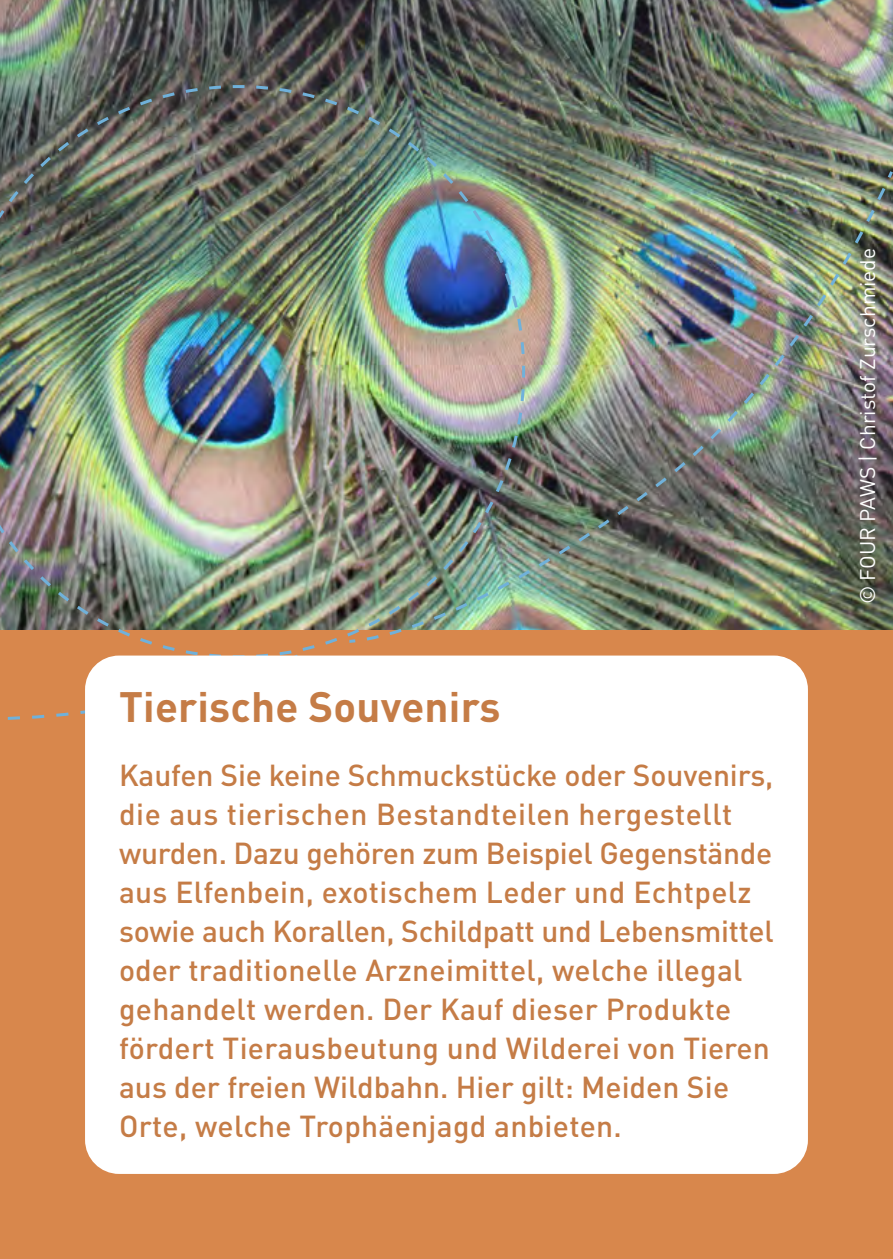
<style>
.page{position:relative;width:893px;height:1259px;background:#d8874c}
.page>*{position:absolute;margin:0;border:0;box-sizing:border-box;transform-origin:0 0}
.Headline{font:700 42px "DIN Pro";letter-spacing:.005em;color:#c57c46}
.Fliesstext{font:500 30px/39px "DIN Pro";letter-spacing:.005em;color:#c57c46}
.t1{font:21px "DIN Pro";color:#fff}
</style>
<div class="page">
<img style="left:0;top:0;width:893px;height:169px">
<img style="left:527px;top:169px;width:366px;height:461px">
<svg style="left:7px;top:678px;width:80px;height:42px"></svg>
<img style="left:0;top:84px;width:527px;height:571px">
<div style="left:85px;top:655px;width:723px;height:519px;background:#fff;border-radius:34px"></div>
<p class="Headline" style="left:119px;top:673px;width:383px">Tierische Souvenirs</p>
<p class="Fliesstext" style="left:119px;top:754px;width:656px">Kaufen Sie keine Schmuckstücke oder Souvenirs, die aus tierischen Bestandteilen hergestellt</p>
<p class="Fliesstext" style="left:119px;top:832px;width:656px">wurden. Dazu gehören zum Beispiel Gegenstände aus Elfenbein, exotischem Leder und Echtpelz sowie auch Korallen, Schildpatt und Lebensmittel oder traditionelle Arzneimittel, welche illegal gehandelt werden. Der Kauf dieser Produkte fördert Tierausbeutung und Wilderei von Tieren aus der freien Wildbahn. Hier gilt: Meiden Sie Orte, welche Trophäenjagd anbieten.</p>
<p class="t1" style="left:851px;top:604px;width:358px;rotate:-90deg">© FOUR PAWS | Christof Zurschmiede</p>
</div>
